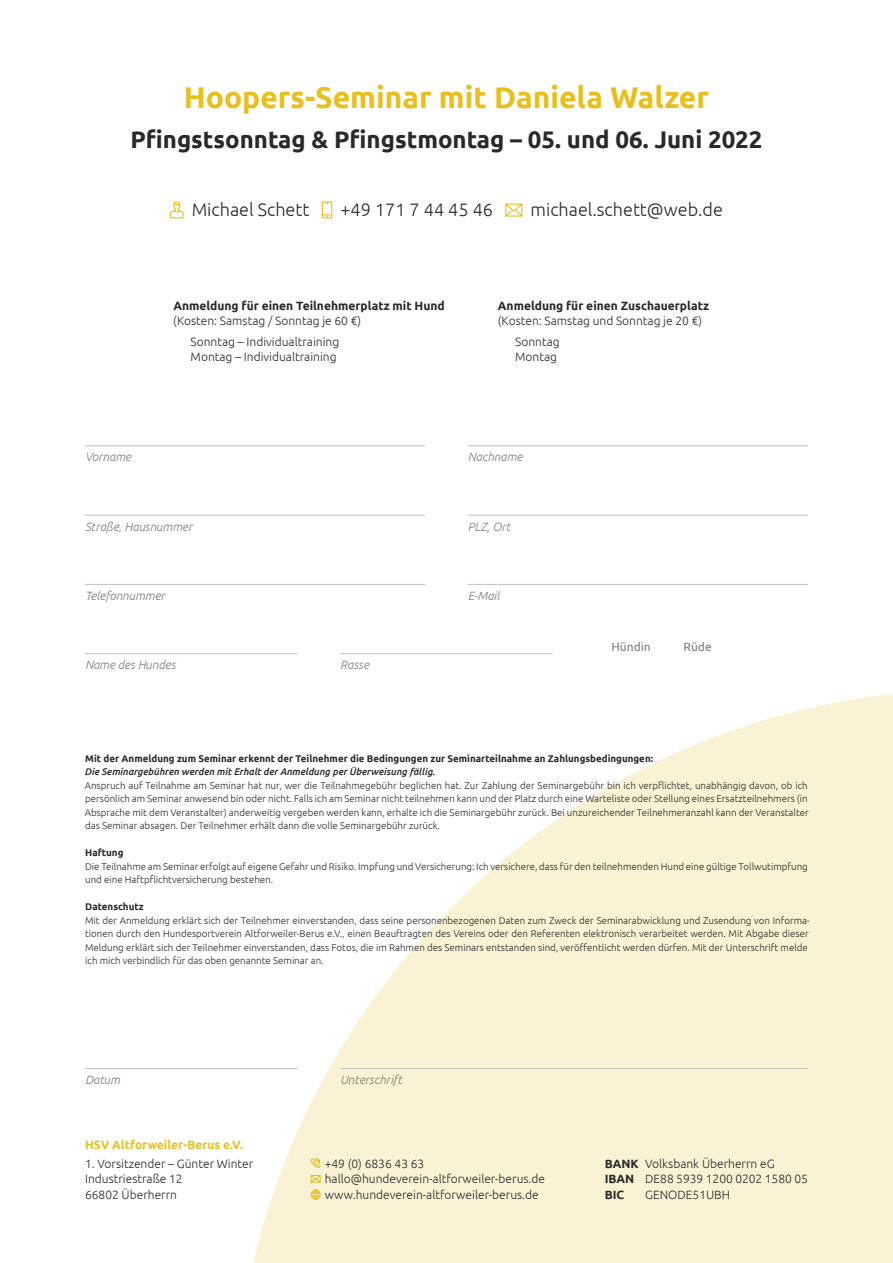
<style>
.page{position:relative;width:893px;height:1263px;background:#fff}
.page>*{position:absolute;margin:0;border:0;box-sizing:border-box;transform-origin:0 0}
.t1{font:700 30px "Ubuntu";color:#e7c01f}
.t2{font:700 24px "Ubuntu";color:#292929}
.t3{font:300 18px "Ubuntu";color:#292929}
.t4{font:300 12px/15.8px "Ubuntu";color:#292929}
.t5{font:italic 300 12px "Ubuntu";color:#7c7c7c}
.t6{font:700 12px "Ubuntu";color:#292929}
.t7{font:700 12px "Ubuntu";color:#e7c01f}
.t8{font:12px "Ubuntu";color:#7c7c7c}
.t9{font:300 9.75px/13.5px "Ubuntu";color:#292929}
.t10{font:700 9.75px "Ubuntu";color:#292929}
.t11{font:italic 500 9.75px "Ubuntu";color:#292929}
.s1{font-weight:700}
</style>
<div class="page">
<svg style="left:253px;top:693px;width:640px;height:570px;fill:#faf2d4"></svg>
<svg style="left:310px;top:1189px;width:11px;height:11px"></svg>
<svg style="left:310px;top:1157px;width:11px;height:26px"></svg>
<hr style="left:85px;top:653px;width:213px;height:1px;background:#c0c0c0">
<hr style="left:340px;top:653px;width:213px;height:1px;background:#c0c0c0">
<hr style="left:85px;top:445px;width:340px;height:1px;background:#c0c0c0">
<hr style="left:468px;top:445px;width:340px;height:1px;background:#c0c0c0">
<hr style="left:85px;top:515px;width:340px;height:1px;background:#c0c0c0">
<hr style="left:468px;top:515px;width:340px;height:1px;background:#c0c0c0">
<hr style="left:85px;top:584px;width:340px;height:1px;background:#c0c0c0">
<hr style="left:468px;top:584px;width:340px;height:1px;background:#c0c0c0">
<hr style="left:85px;top:1068px;width:213px;height:1px;background:#c0c0c0">
<hr style="left:340px;top:1068px;width:468px;height:1px;background:#c0c0c0">
<svg style="left:170px;top:201px;width:14px;height:18px"></svg>
<svg style="left:321px;top:201px;width:12px;height:18px"></svg>
<svg style="left:505px;top:203px;width:18px;height:14px"></svg>
<h1 class="t1" style="left:184px;top:79px;width:527px">Hoopers-Seminar mit Daniela Walzer</h1>
<h2 class="t2" style="left:130px;top:125px;width:634px">Pfingstsonntag &amp; Pfingstmontag – 05. und 06. Juni 2022</h2>
<h3 class="t3" style="left:192px;top:199px;width:119px">Michael Schett</h3>
<h3 class="t3" style="left:340px;top:199px;width:154px">+49 171 7 44 45 46</h3>
<h3 class="t3" style="left:530px;top:199px;width:194px">michael.schett@web.de</h3>
<p class="t6" style="left:173px;top:299px;width:273px">Anmeldung für einen Teilnehmerplatz mit Hund</p>
<p class="t4" style="left:173px;top:310px;width:189px;line-height:21px;text-align:center">(Kosten: Samstag / Sonntag je 60 €)<br>Sonntag – Individualtraining</p>
<p class="t4" style="left:191px;top:349px;width:147px">Montag – Individualtraining</p>
<p class="t6" style="left:498px;top:299px;width:213px">Anmeldung für einen Zuschauerplatz</p>
<p class="t4" style="left:515px;top:310px;width:189px;line-height:21px;text-indent:-17px">(Kosten: Samstag und Sonntag je 20 €)<br>Sonntag</p>
<p class="t4" style="left:515px;top:349px;width:43px">Montag</p>
<p class="t5" style="left:85px;top:450px;width:48px">Vorname</p>
<p class="t5" style="left:468px;top:450px;width:56px">Nachname</p>
<p class="t5" style="left:85px;top:519px;width:109px">Straße, Hausnummer</p>
<p class="t5" style="left:468px;top:519px;width:44px">PLZ, Ort</p>
<p class="t5" style="left:85px;top:588px;width:81px">Telefonnummer</p>
<p class="t5" style="left:468px;top:588px;width:33px">E-Mail</p>
<p class="t5" style="left:85px;top:658px;width:92px">Name des Hundes</p>
<p class="t5" style="left:340px;top:658px;width:30px">Rasse</p>
<p class="t8" style="left:611px;top:639px;width:41px">Hündin</p>
<p class="t8" style="left:683px;top:639px;width:30px">Rüde</p>
<p class="t10" style="left:85px;top:752px;width:569px">Mit der Anmeldung zum Seminar erkennt der Teilnehmer die Bedingungen zur Seminarteilnahme an Zahlungsbedingungen:</p>
<p class="t11" style="left:85px;top:766px;width:352px">Die Seminargebühren werden mit Erhalt der Anmeldung per Überweisung fällig.</p>
<p class="t9" style="left:85px;top:778px;width:726px;text-align:justify">Anspruch auf Teilnahme am Seminar hat nur, wer die Teilnahmegebühr beglichen hat. Zur Zahlung der Seminargebühr bin ich verpflichtet, unabhängig davon, ob ich persönlich am Seminar anwesend bin oder nicht. Falls ich am Seminar nicht teilnehmen kann und der Platz durch eine Warteliste oder Stellung eines Ersatzteilnehmers (in Absprache mit dem Veranstalter) anderweitig vergeben werden kann, erhalte ich die Seminargebühr zurück. Bei unzureichender Teilnehmeranzahl kann der Veranstalter das Seminar absagen. Der Teilnehmer erhält dann die volle Seminargebühr zurück.</p>
<p class="t10" style="left:85px;top:847px;width:40px">Haftung</p>
<p class="t9" style="left:85px;top:859px;width:724px">Die Teilnahme am Seminar erfolgt auf eigene Gefahr und Risiko. Impfung und Versicherung: Ich versichere, dass für den teilnehmenden Hund eine gültige Tollwutimpfung und eine Haftpflichtversicherung bestehen.</p>
<p class="t10" style="left:85px;top:901px;width:60px">Datenschutz</p>
<p class="t9" style="left:85px;top:913px;width:726px">Mit der Anmeldung erklärt sich der Teilnehmer einverstanden, dass seine personenbezogenen Daten zum Zweck der Seminarabwicklung und Zusendung von Informa&shy;tionen durch den Hundesportverein Altforweiler-Berus e.V., einen Beauftragten des Vereins oder den Referenten elektronisch verarbeitet werden. Mit Abgabe dieser Meldung erklärt sich der Teilnehmer einverstanden, dass Fotos, die im Rahmen des Seminars entstanden sind, veröffentlicht werden dürfen. Mit der Unterschrift melde ich mich verbindlich für das oben genannte Seminar an.</p>
<p class="t5" style="left:85px;top:1072px;width:37px">Datum</p>
<p class="t5" style="left:340px;top:1072px;width:63px">Unterschrift</p>
<p class="t7" style="left:85px;top:1137px;width:159px">HSV Altforweiler-Berus e.V.</p>
<p class="t4" style="left:85px;top:1155px;width:170px">1. Vorsitzender – Günter Winter<br>Industriestraße 12<br>66802 Überherrn</p>
<p class="t4" style="left:325px;top:1155px;width:222px">+49 (0) 6836 43 63 hallo@hundeverein-altforweiler-berus.de www.hundeverein-altforweiler-berus.de</p>
<p class="t4" style="left:605px;top:1155px;width:205px"><span class="s1">BANK</span> Volksbank Überherrn eG<br><span class="s1">IBAN</span> DE88 5939 1200 0202 1580 05<br><span class="s1">BIC</span></p>
<p class="t4" style="left:645px;top:1187px;width:86px">GENODE51UBH</p>
</div>
